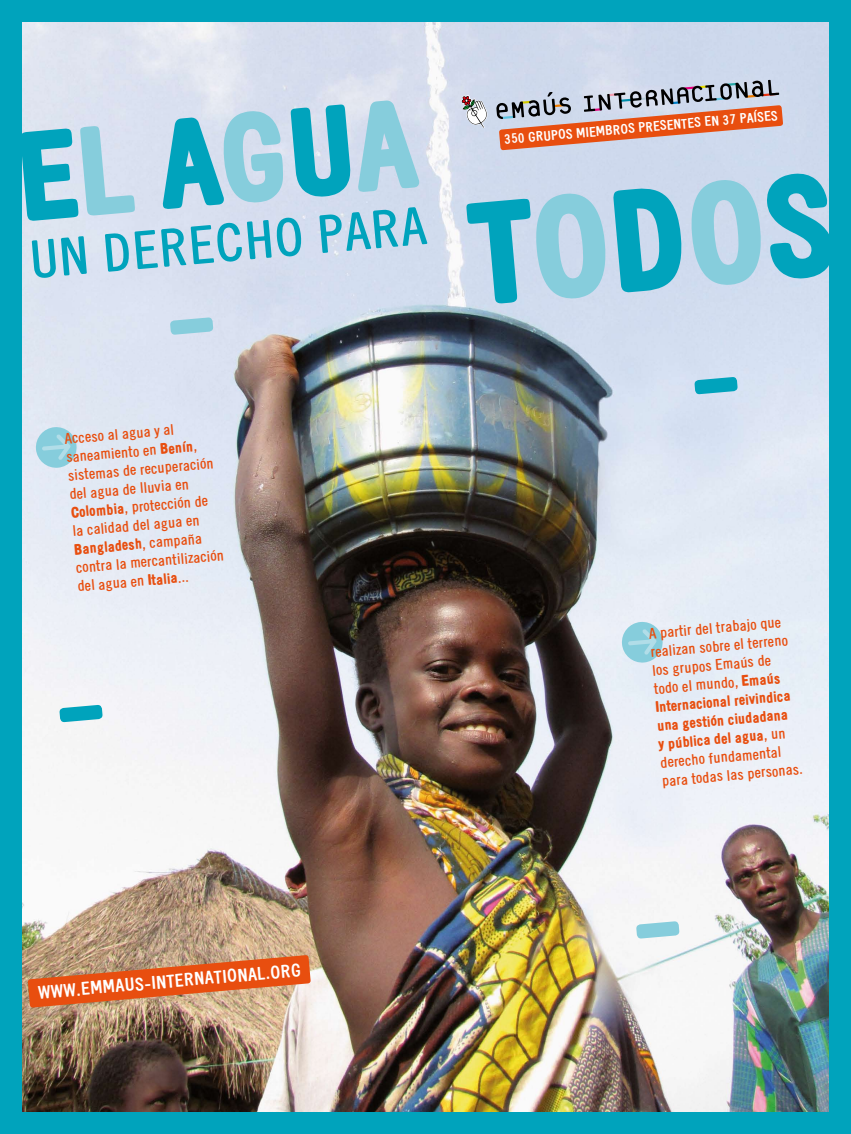
<style>
.page{position:relative;width:851px;height:1134px;background:#fff}
.page>*{position:absolute;margin:0;border:0;box-sizing:border-box;transform-origin:0 0}
.t1{font:900 141.65px "Emmaus";color:#00a3bc}
.t2{font:900 123.3px "Emmaus";color:#00a3bc}
.t3{font:52.25px "Emmaus";color:#00a3bc}
.t4{font:700 17.95px "Emmaus";color:#fff}
.t5{font:15px/18.5px "Emmaus";color:#e84e0f}
.t6{font:700 13.5px "Emmaus";color:#fff}
.s1{color:#86cddc}
.s2{font-weight:900}
</style>
<div class="page">
<img style="left:22px;top:22px;width:807px;height:1091px">
<div style="left:0;top:0;width:850px;height:22px;background:#00a3bc"></div>
<div style="left:0;top:1113px;width:850px;height:21px;background:#00a3bc"></div>
<div style="left:0;top:0;width:22px;height:1134px;background:#00a3bc"></div>
<div style="left:829px;top:0;width:21px;height:1134px;background:#00a3bc"></div>
<svg style="left:170px;top:317px;width:43px;height:18px"></svg>
<svg style="left:59px;top:705px;width:44px;height:17px"></svg>
<svg style="left:636px;top:921px;width:43px;height:18px"></svg>
<svg style="left:694px;top:377px;width:43px;height:17px"></svg>
<svg style="left:28px;top:955px;width:283px;height:53px;background:#d87949"></svg>
<svg style="left:35px;top:426px;width:42px;height:43px;background:#a5d6e4"></svg>
<svg style="left:621px;top:621px;width:42px;height:42px;background:#a5d7e4"></svg>
<svg style="left:461px;top:80px;width:322px;height:70px;background:#c5a39f"></svg>
<h2 class="t2" style="left:13px;top:108px;width:401px;rotate:-5deg">E<span class="s1">l</span> a<span class="s1">g</span>u<span class="s1">a</span></h2>
<h3 class="t3" style="left:27px;top:229px;width:398px;rotate:-5deg">un derecho para</h3>
<p class="t6" style="left:503px;top:131px;width:276px;rotate:-5deg">350 grupos miembros presentes en 37 paises</p>
<h1 class="t1" style="left:466px;top:175px;width:365px;rotate:-5deg">t<span class="s1">o</span>d<span class="s1">o</span>s</h1>
<p class="t5" style="left:64px;top:429px;width:151px;rotate:-5deg">Acceso al agua y al saneamiento en <span class="s2">Benín</span>, sistemas de recuperación del agua de lluvia en<br><span class="s2">Colombia</span>, protección de la calidad del agua en<br><span class="s2">Bangladesh</span>, campaña contra la mercantilización del agua en <span class="s2">Italia</span>...</p>
<p class="t5" style="left:648px;top:624px;width:143px;rotate:-5deg">A partirdel trabajo que realizan sobre el terreno los grupos Emaús de todo el mundo, <span class="s2">Emaús<br>Internacional reivindica una gestión ciudadana<br>y pública delagua</span>, un derecho fundamental para todas las personas.</p>
<p class="t4" style="left:38px;top:982px;width:265px;rotate:-5deg">www.emmaus-international.org</p>
</div>
